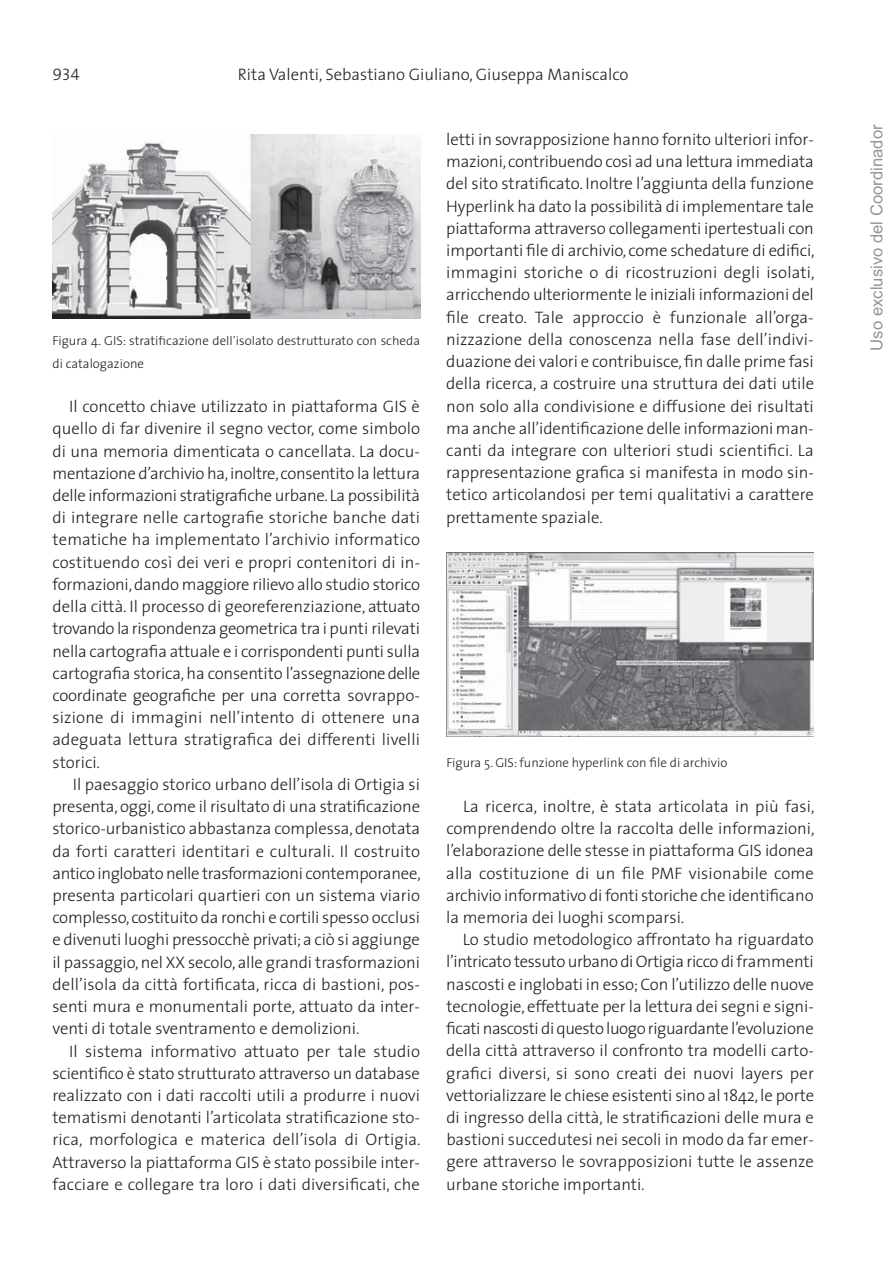
<style>
.page{position:relative;width:893px;height:1263px;background:#fff}
.page>*{position:absolute;margin:0;border:0;box-sizing:border-box;transform-origin:0 0}
.t1{font:300 16.65px/22.2px "The Sans";color:#231f20;text-align:justify}
.t2{font:16.65px "Arial";color:#939598}
.t3{font:16.65px "The Sans Light Caps";color:#231f20}
.t4{font:300 12.9px/22.2px "The Sans";color:#231f20}
</style>
<div class="page">
<div style="left:53px;top:133px;width:367px;height:190px;background:linear-gradient(to right,#fff,#fff)"></div>
<img style="left:53px;top:135px;width:367px;height:183px">
<img style="left:446px;top:553px;width:368px;height:183px">
<p class="t3" style="left:52px;top:61px;width:29px">934</p>
<p class="t1" style="left:238px;top:65px;width:392px">Rita Valenti, Sebastiano Giuliano, Giuseppa Maniscalco</p>
<p class="t4" style="left:53px;top:331px;width:369px">Figura 4. GIS: stratificazione dell’isolato destrutturato con scheda di catalogazione</p>
<p class="t1" style="left:52px;top:397px;width:369px;text-indent:17px">Il concetto chiave utilizzato in piattaforma GIS è quello di far divenire il segno vector, come simbolo di una memoria dimenticata o cancellata. La docu - mentazione d’archivio ha, inoltre, consentito la lettura delle informazioni stratigrafiche urbane. La possibilità di integrare nelle cartografie storiche banche dati tematiche ha implementato l’archivio informatico costituendo così dei veri e propri contenitori di in - formazioni, dando maggiore rilievo allo studio sto r ico della città. Il processo di georeferenziazione, attuato trovando la rispondenza geometrica tra i punti rilevati nella cartografia attuale e i corrispondenti punti sulla cartografia storica, ha consentito l’asse gnazione delle coordinate geografiche per una co r retta sovrap po - sizione di immagini nell’intento di ottenere una adeguata lettura stratigrafica dei differenti livelli storici.</p>
<p class="t1" style="left:52px;top:775px;width:370px;text-indent:20px">Il paesaggio storico urbano dell’isola di Ortigia si presenta, oggi, come il risultato di una stratificazione storico-urbanistico abbastanza complessa, denotata da forti caratteri identitari e culturali. Il costruito antico inglobato nelle trasformazioni contemporanee, presenta particolari quartieri con un sistema viario complesso, costituito da ronchi e cortili spesso occlusi e divenuti luoghi pressocchè privati; a ciò si aggiunge il passaggio, nel XX secolo, alle grandi trasformazioni dell’isola da città fortificata, ricca di bastioni, pos - senti mura e monumentali porte, attuato da inter - venti di totale sventramento e demolizioni.</p>
<p class="t1" style="left:52px;top:1042px;width:370px;text-indent:17px">Il sistema informativo attuato per tale studio scientifico è stato strutturato attraverso un database realizzato con i dati raccolti utili a produrre i nuovi te matismi denotanti l’articolata stratificazione sto - rica, morfologica e materica dell’isola di Ortigia.<br>Attraverso la piattaforma GIS è stato possibile inter - facciare e collegare tra loro i dati diversificati, che</p>
<p class="t1" style="left:446px;top:130px;width:370px">letti in sovrapposizione hanno fornito ulteriori infor - mazioni, contribuendo così ad una lettura im me diata del sito stratificato. Inoltre l’aggiunta della funzione Hyperlink ha dato la possibilità di imple mentare tale piattaforma attraverso collegamenti ipertestuali con importanti file di archivio, come schedature di edifici, immagini storiche o di rico struzioni degli isolati, arricchendo ulteriormente le iniziali informazioni del file creato. Tale approccio è funzionale all’orga - nizzazione della conoscenza nella fase dell’indivi&shy;duazione dei valori e contribuisce, fin dalle prime fasi della ricerca, a costruire una strut tura dei dati utile non solo alla condivisione e diffu sione dei risultati ma anche all’identificazione delle informazioni man - canti da integrare con ulteriori studi scientifici. La rappresentazione grafica si manifesta in modo sin - tetico articolandosi per temi qualitativi a carattere prettamente spaziale.</p>
<p class="t4" style="left:446px;top:753px;width:282px">Figura 5. GIS: funzione hyperlink con file di archivio</p>
<p class="t1" style="left:446px;top:797px;width:370px;text-indent:17px">La ricerca, inoltre, è stata articolata in più fasi, comprendendo oltre la raccolta delle informazioni, l’elaborazione delle stesse in piattaforma GIS idonea alla costituzione di un file PMF visionabile come archivio informativo di fonti storiche che identificano la memoria dei luoghi scomparsi.</p>
<p class="t1" style="left:446px;top:930px;width:369px;text-indent:17px">Lo studio metodologico affrontato ha riguardato l’intricato tessuto urbano di Ortigia ricco di frammenti nascosti e inglobati in esso; Con l’utilizzo delle nuove tecnologie, effettuate per la lettura dei segni e signi - ficati nascosti di questo luogo riguardante l’evolu zione della città attraverso il confronto tra modelli carto - grafici diversi, si sono creati dei nuovi layers per vet torializzare le chiese esistenti sino al 1842, le porte di ingresso della città, le stratificazioni delle mura e bastioni succedutesi nei secoli in modo da far emer - gere attraverso le sovrapposizioni tutte le assenze urbane storiche importanti.</p>
<p class="t2" style="left:867px;top:351px;width:228px;rotate:-90deg">Uso exclusivo del Coordinador</p>
</div>
